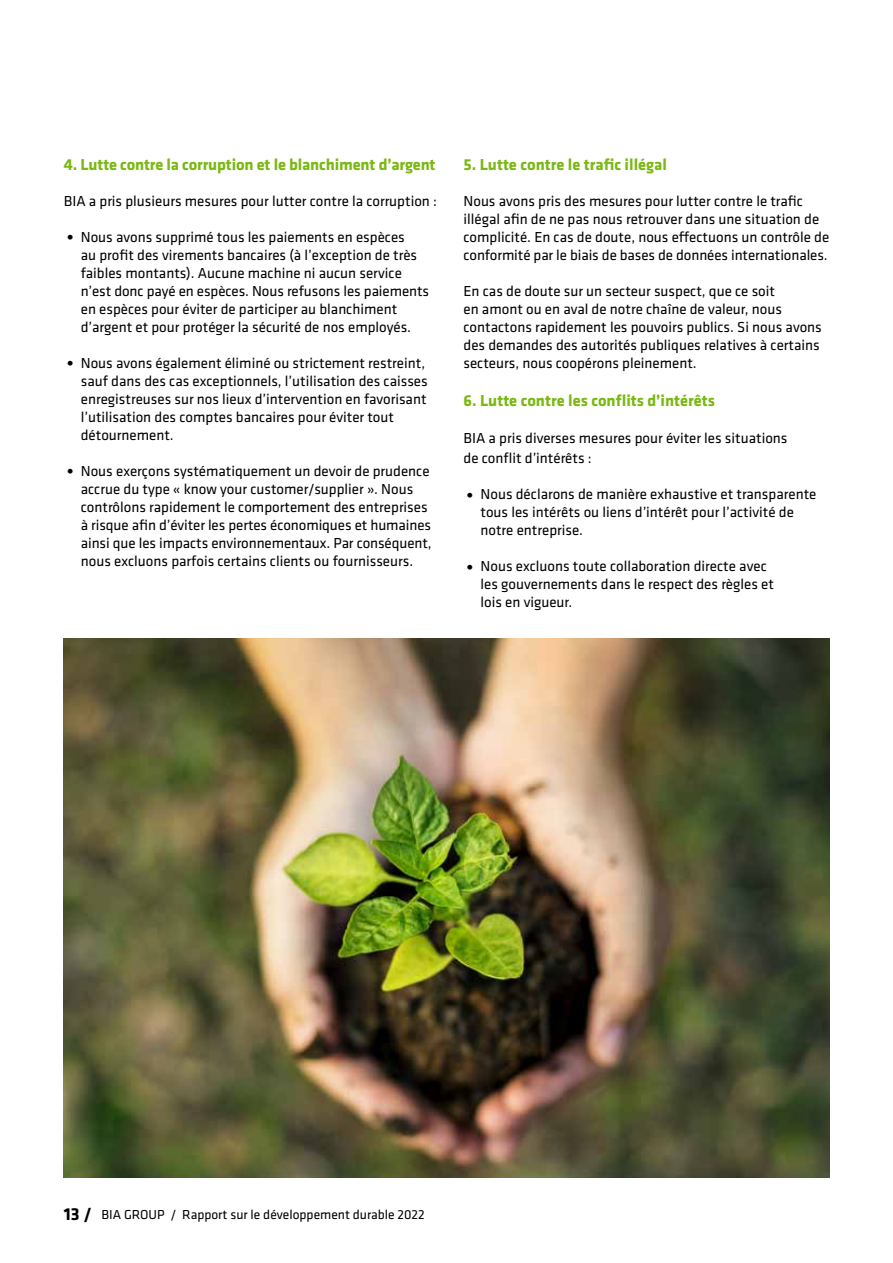
<style>
.page{position:relative;width:893px;height:1263px;background:#fff}
.page>*{position:absolute;margin:0;border:0;box-sizing:border-box;transform-origin:0 0}
.t1{font:700 16.5px "Klavika";color:#7ab812}
.t2{font:15px/18px "Klavika";color:#000}
.t3{font:13.5px "Klavika";color:#000}
.s1{font-weight:700;font-size:18px}
</style>
<div class="page">
<img style="left:64px;top:639px;width:765px;height:539px">
<p class="t1" style="left:64px;top:152px;width:373px">4. Lutte contre la corruption et le blanchiment d’argent</p>
<p class="t2" style="left:64px;top:191px;width:375px">BIA a pris plusieurs mesures pour lutter contre la corruption :</p>
<p class="t2" style="left:81px;top:227px;width:350px;text-indent:-14px"><span class="s1">•</span> Nous avons supprimé tous les paiements en espèces<br>au profit des virements bancaires (à l’exception de très faibles montants). Aucune machine ni aucun service n’est donc payé en espèces. Nous refusons les paiements en espèces pour éviter de participer au blanchiment d’argent et pour protéger la sécurité de nos employés.</p>
<p class="t2" style="left:81px;top:353px;width:348px;text-indent:-14px"><span class="s1">•</span> Nous avons également éliminé ou strictement restreint, sauf dans des cas exceptionnels, l’utilisation des caisses enregistreuses sur nos lieux d’intervention en favorisant l’utilisation des comptes bancaires pour éviter tout détournement.</p>
<p class="t2" style="left:81px;top:461px;width:352px;text-indent:-14px"><span class="s1">•</span> Nous exerçons systématiquement un devoir de prudence accrue du type « know your customer/supplier ». Nous contrôlons rapidement le comportement des entreprises à risque afin d’éviter les pertes économiques et humaines ainsi que les impacts environnementaux. Par conséquent, nous excluons parfois certains clients ou fournisseurs.</p>
<p class="t1" style="left:463px;top:152px;width:205px">5. Lutte contre le trafic illégal</p>
<p class="t2" style="left:463px;top:191px;width:367px">Nous avons pris des mesures pour lutter contre le trafic illégal afin de ne pas nous retrouver dans une situation de complicité. En cas de doute, nous effectuons un contrôle de conformité par le biais de bases de données internationales.</p>
<p class="t2" style="left:463px;top:281px;width:360px">En cas de doute sur un secteur suspect, que ce soit<br>en amont ou en aval de notre chaîne de valeur, nous contactons rapidement les pouvoirs publics. Si nous avons des demandes des autorités publiques relatives à certains secteurs, nous coopérons pleinement.</p>
<p class="t1" style="left:463px;top:388px;width:253px">6. Lutte contre les conflits d’intérêts</p>
<p class="t2" style="left:463px;top:428px;width:325px;line-height:19.8px">BIA a pris diverses mesures pour éviter les situations de conflit d’intérêts :</p>
<p class="t2" style="left:480px;top:485px;width:337px;text-indent:-14px"><span class="s1">•</span> Nous déclarons de manière exhaustive et transparente tous les intérêts ou liens d’intérêt pour l’activité de notre entreprise.</p>
<p class="t2" style="left:480px;top:557px;width:295px;text-indent:-14px"><span class="s1">•</span> Nous excluons toute collaboration directe avec les gouvernements dans le respect des règles et lois en vigueur.</p>
<p class="t3" style="left:64px;top:1206px;width:362px"><span class="s1">13 /</span> BIA GROUP / Rapport sur le développement durable 2022</p>
</div>
